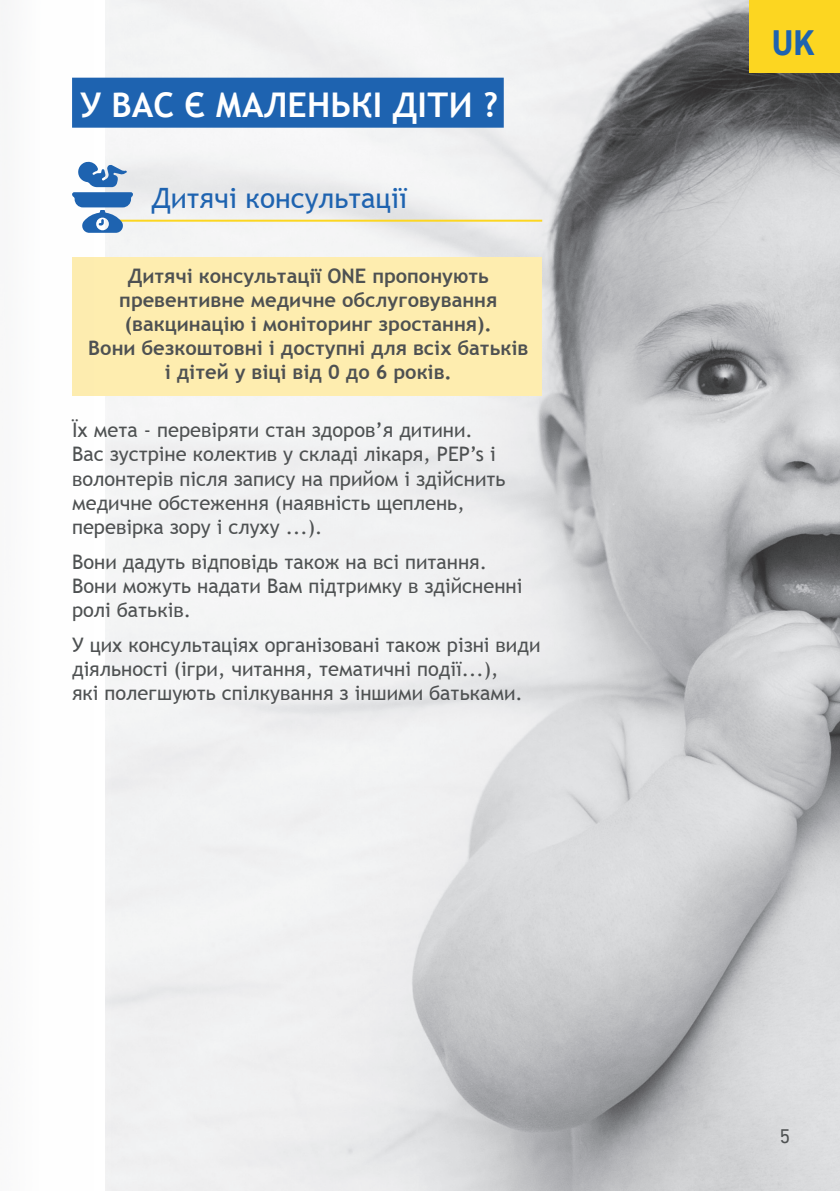
<style>
.page{position:relative;width:840px;height:1191px;background:#fff}
.page>*{position:absolute;margin:0;border:0;box-sizing:border-box;transform-origin:0 0}
.t1{font:700 36px "DIN Next LT Pro";color:#1e63b0;scale:.93 1}
.t2{font:700 34px "Trebuchet MS";color:#fff}
.t3{font:28px "Trebuchet MS";color:#1e63b0}
.t4{font:20px/24px "Trebuchet MS";color:#4e5152}
.t5{font:700 20px/24px "Trebuchet MS";color:#4e5152;text-align:center}
.t6{font:20px "DIN Next LT Pro";color:#4e5152}
</style>
<div class="page">
<img style="left:105px;top:0;width:734px;height:1191px">
<div style="left:72px;top:257px;width:469px;height:139px;background:#feedaf"></div>
<hr style="left:117px;top:220px;width:425px;height:2px;background:#fcd621">
<div style="left:748px;top:0;width:91px;height:72px;background:#fcd621"></div>
<div style="left:72px;top:78px;width:431px;height:50px;background:#1e63b0"></div>
<svg style="left:94px;top:161px;width:39px;height:72px"></svg>
<img style="left:72px;top:77px;width:22px;height:156px">
<p class="t2" style="left:80px;top:84px;width:419px">У ВАС Є МАЛЕНЬКІ ДІТИ ?</p>
<p class="t3" style="left:151px;top:182px;width:257px">Дитячі консультації</p>
<p class="t5" style="left:88px;top:264px;width:441px">Дитячі консультації ONE пропонують превентивне медичне обслуговування (вакцинацію і моніторинг зростання).<br>Вони безкоштовні і доступні для всіх батьків і дітей у віці від 0 до 6 років.</p>
<p class="t4" style="left:72px;top:419px;width:435px">Їх мета - перевіряти стан здоров’я дитини.<br>Вас зустріне колектив у складі лікаря, PEP’s і волонтерів після запису на прийом і здійснить медичне обстеження (наявність щеплень, перевірка зору і слуху ...).</p>
<p class="t4" style="left:72px;top:550px;width:451px">Вони дадуть відповідь також на всі питання.<br>Вони можуть надати Вам підтримку в здійсненні ролі батьків.</p>
<p class="t4" style="left:72px;top:633px;width:469px">У цих консультаціях організовані також різні види діяльності (ігри, читання, тематичні події...),<br>які полегшують спілкування з іншими батьками.</p>
<p class="t1" style="left:771px;top:22px;width:48px">UK</p>
<p class="t6" style="left:779px;top:1125px;width:12px">5</p>
</div>
